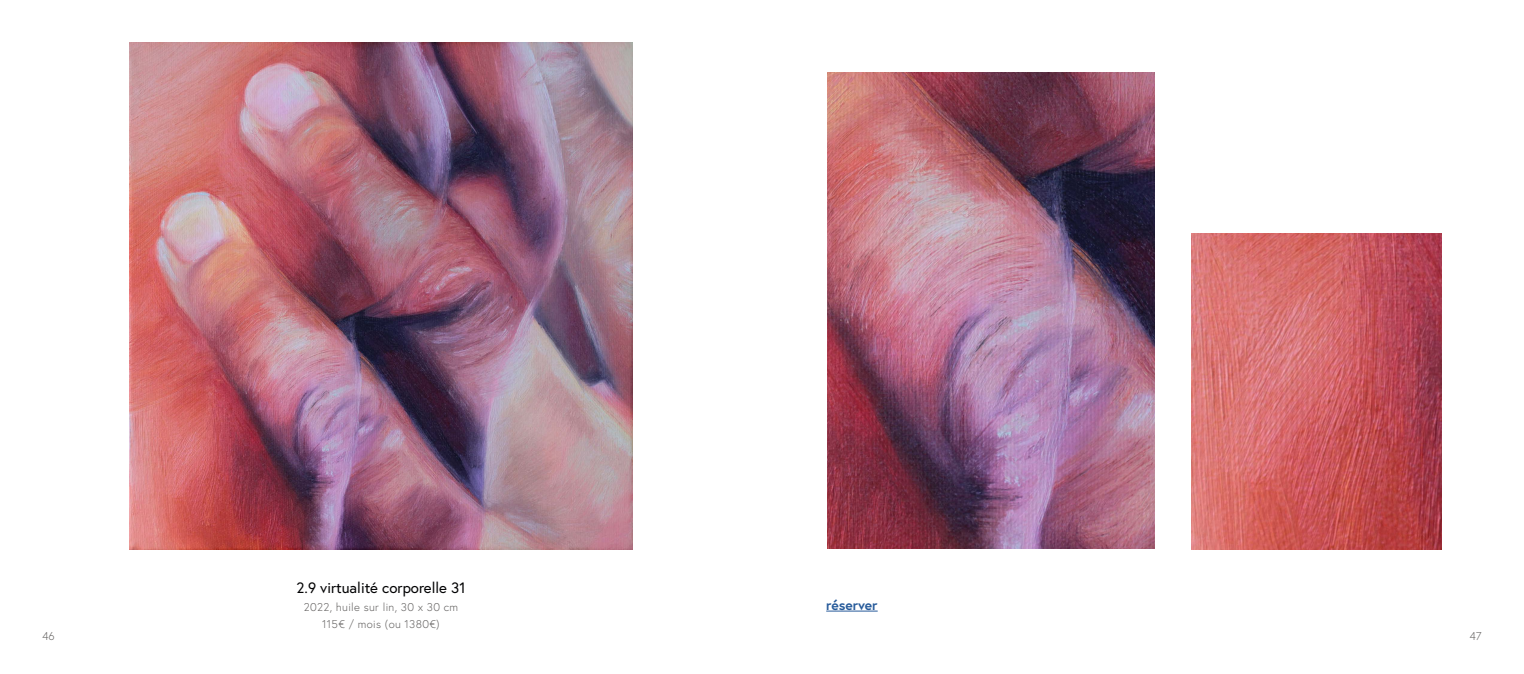
<style>
.page{position:relative;width:1524px;height:674px;background:#fff}
.page>*{position:absolute;margin:0;border:0;box-sizing:border-box;transform-origin:0 0}
.t1{font:15px "Europa";color:#020203}
.t2{font:700 13.88px "Europa";color:#275b9b}
.t3{font:300 11.25px/17.5px "Europa";letter-spacing:.03em;color:#605e5d;text-align:center}
</style>
<div class="page">
<img style="left:129px;top:43px;width:504px;height:506px">
<img style="left:827px;top:72px;width:328px;height:476px">
<img style="left:1191px;top:233px;width:250px;height:316px">
<hr style="left:826px;top:610px;width:51px;height:1px;background:#275b9b">
<h1 class="t1" style="left:296px;top:578px;width:170px">2.9 virtualité corporelle 31</h1>
<p class="t3" style="left:304px;top:597px;width:156px">2022, huile sur lin, 30 x 30 cm<br>115€ / mois (ou 1380€)</p>
<p class="t2" style="left:826px;top:595px;width:53px">réserver</p>
<p class="t3" style="left:43px;top:627px;width:14px">46</p>
<p class="t3" style="left:1469px;top:627px;width:13px">47</p>
</div>
